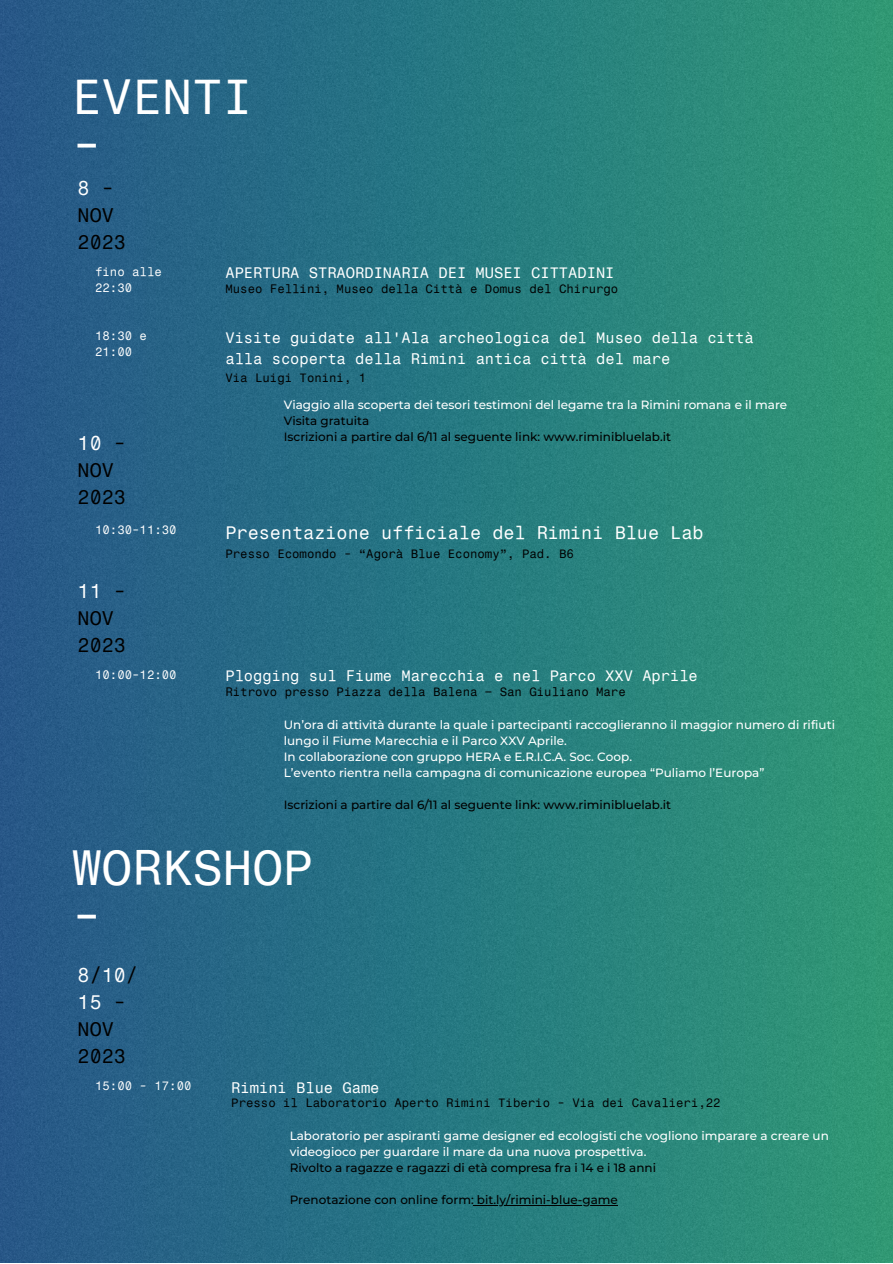
<style>
.page{position:relative;width:893px;height:1264px;background:#fff}
.page>*{position:absolute;margin:0;border:0;box-sizing:border-box;transform-origin:0 0}
.t1{font:48.75px "Fragment Mono";color:#fff}
.t2{font:19.5px "Fragment Mono";color:#000}
.t3{font:19.5px/27px "Fragment Mono";color:#fff}
.t4{font:18px "Fragment Mono";color:#fff}
.t5{font:15px "Fragment Mono";color:#fff}
.t6{font:500 12px/16px "Montserrat";color:#fff}
.t7{font:500 12px "Montserrat";color:#000}
.t8{font:12px "Fragment Mono";color:#000}
.t9{font:12px "Fragment Mono";color:#fff}
.s1{color:#000}
</style>
<div class="page">
<img style="left:0;top:0;width:892px;height:1262px">
<hr style="left:473px;top:1205px;width:145px;height:1px;background:#000">
<p class="t1" style="left:72px;top:67px;width:182px">EVENTI</p>
<p class="t1" style="left:72px;top:115px;width:32px">-</p>
<p class="t3" style="left:78px;top:174px;width:38px">8 <span class="s1">-</span></p>
<p class="t2" style="left:78px;top:203px;width:38px">NOV</p>
<p class="t2" style="left:78px;top:230px;width:50px">2023</p>
<p class="t5" style="left:225px;top:263px;width:390px">APERTURA STRAORDINARIA DEI MUSEI CITTADINI</p>
<p class="t8" style="left:225px;top:281px;width:394px">Museo Fellini, Museo della Città e Domus del Chirurgo</p>
<p class="t9" style="left:95px;top:264px;width:68px">fino alle</p>
<p class="t9" style="left:95px;top:280px;width:39px">22:30</p>
<p class="t9" style="left:95px;top:329px;width:53px">18:30 e</p>
<p class="t9" style="left:95px;top:345px;width:39px">21:00</p>
<p class="t3" style="left:78px;top:429px;width:50px">10 <span class="s1">-</span></p>
<p class="t2" style="left:78px;top:458px;width:38px">NOV</p>
<p class="t2" style="left:78px;top:485px;width:50px">2023</p>
<p class="t5" style="left:225px;top:328px;width:529px">Visite guidate all'Ala archeologica del Museo della città</p>
<p class="t5" style="left:225px;top:349px;width:446px">alla scoperta della Rimini antica città del mare</p>
<p class="t8" style="left:225px;top:370px;width:142px">Via Luigi Tonini, 1</p>
<p class="t6" style="left:284px;top:396px;width:505px">Viaggio alla scoperta dei tesori testimoni del legame tra la Rimini romana e il mare</p>
<p class="t7" style="left:284px;top:413px;width:87px">Visita gratuita</p>
<p class="t7" style="left:284px;top:429px;width:389px">Iscrizioni a partire dal 6/11 al seguente link: www.riminibluelab.it</p>
<p class="t9" style="left:95px;top:522px;width:83px">10:30-11:30</p>
<p class="t4" style="left:225px;top:522px;width:479px">Presentazione ufficiale del Rimini Blue Lab</p>
<p class="t3" style="left:78px;top:577px;width:50px">11 <span class="s1">-</span></p>
<p class="t2" style="left:78px;top:606px;width:38px">NOV</p>
<p class="t2" style="left:78px;top:633px;width:50px">2023</p>
<p class="t9" style="left:95px;top:667px;width:83px">10:00-12:00</p>
<p class="t8" style="left:225px;top:546px;width:350px">Presso Ecomondo - “Agorà Blue Economy”, Pad. B6</p>
<p class="t5" style="left:225px;top:667px;width:474px">Plogging sul Fiume Marecchia e nel Parco XXV Aprile</p>
<p class="t8" style="left:225px;top:684px;width:402px">Ritrovo presso Piazza della Balena – San Giuliano Mare</p>
<p class="t6" style="left:284px;top:716px;width:552px">Un’ora di attività durante la quale i partecipanti raccoglieranno il maggior numero di rifiuti lungo il Fiume Marecchia e il Parco XXV Aprile.</p>
<p class="t6" style="left:284px;top:748px;width:350px">In collaborazione con gruppo HERA e E.R.I.C.A. Soc. Coop.</p>
<p class="t6" style="left:284px;top:764px;width:482px">L’evento rientra nella campagna di comunicazione europea “Puliamo l’Europa”</p>
<p class="t7" style="left:284px;top:797px;width:389px">Iscrizioni a partire dal 6/11 al seguente link: www.riminibluelab.it</p>
<p class="t1" style="left:72px;top:838px;width:243px">WORKSHOP</p>
<p class="t1" style="left:72px;top:886px;width:32px">-</p>
<p class="t3" style="left:78px;top:962px;width:62px">8<span class="s1">/</span>10<span class="s1">/<br></span>15 <span class="s1">-</span></p>
<p class="t2" style="left:78px;top:1017px;width:38px">NOV</p>
<p class="t2" style="left:78px;top:1044px;width:50px">2023</p>
<p class="t9" style="left:95px;top:1078px;width:98px">15:00 - 17:00</p>
<p class="t5" style="left:231px;top:1078px;width:150px">Rimini Blue Game</p>
<p class="t8" style="left:231px;top:1096px;width:491px">Presso il Laboratorio Aperto Rimini Tiberio - Via dei Cavalieri,22</p>
<p class="t6" style="left:289px;top:1127px;width:540px">Laboratorio per aspiranti game designer ed ecologisti che vogliono imparare a creare un videogioco per guardare il mare da una nuova prospettiva.</p>
<p class="t7" style="left:289px;top:1160px;width:368px">Rivolto a ragazze e ragazzi di età compresa fra i 14 e i 18 anni</p>
<p class="t7" style="left:289px;top:1192px;width:330px">Prenotazione con online form: bit.ly/rimini-blue-game</p>
</div>
